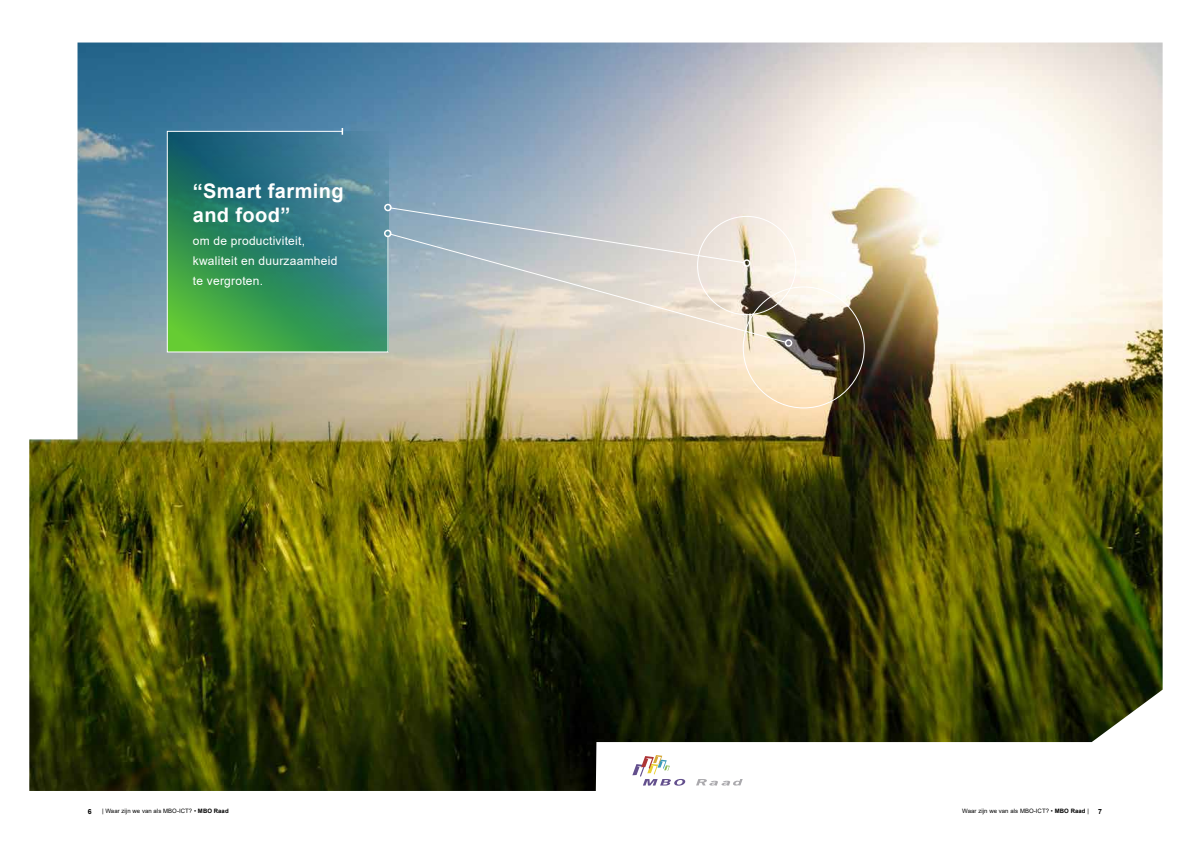
<style>
.page{position:relative;width:1191px;height:842px;background:#fff}
.page>*{position:absolute;margin:0;border:0;box-sizing:border-box;transform-origin:0 0}
.t1{font:700 20px/24px "Arial";letter-spacing:.02em;color:#fff}
.t2{font:12px/20px "Arial";letter-spacing:.02em;color:#fff}
.t3{font:700 7px "Arial";color:#000}
.t4{font:6px "Arial";letter-spacing:.01em;color:#000}
.s1{font-weight:700}
</style>
<div class="page">
<img style="left:29px;top:43px;width:1133px;height:748px">
<svg style="left:167px;top:131px;width:221px;height:222px;background:#398a71"></svg>
<svg style="left:341px;top:128px;width:2px;height:7px"></svg>
<svg style="left:390px;top:207px;width:354px;height:26px;background:#bac3ca"></svg>
<div style="left:384px;top:204px;width:8px;height:7px;border:2px solid #fff;border-radius:50%"></div>
<svg style="left:390px;top:233px;width:396px;height:110px;background:#d0cec8"></svg>
<div style="left:785px;top:339px;width:7px;height:8px;border:2px solid #fff;border-radius:50%"></div>
<div style="left:384px;top:230px;width:7px;height:7px;border:2px solid #fff;border-radius:50%"></div>
<svg style="left:632px;top:755px;width:53px;height:31px"></svg>
<svg style="left:696px;top:779px;width:46px;height:6px"></svg>
<h1 class="t1" style="left:193px;top:179px;width:152px">“Smart farming and food”</h1>
<h2 class="t2" style="left:193px;top:231px;width:146px">om de productiviteit, kwaliteit en duurzaamheid te vergroten.</h2>
<p class="t3" style="left:88px;top:806px;width:5px">6</p>
<p class="t4" style="left:102px;top:807px;width:128px">| Waar zijn we van als MBO-ICT? • <span class="s1">MBO Raad</span></p>
<p class="t4" style="left:962px;top:807px;width:128px">Waar zijn we van als MBO-ICT? • <span class="s1">MBO Raad</span> |</p>
<p class="t3" style="left:1098px;top:806px;width:5px">7</p>
</div>
